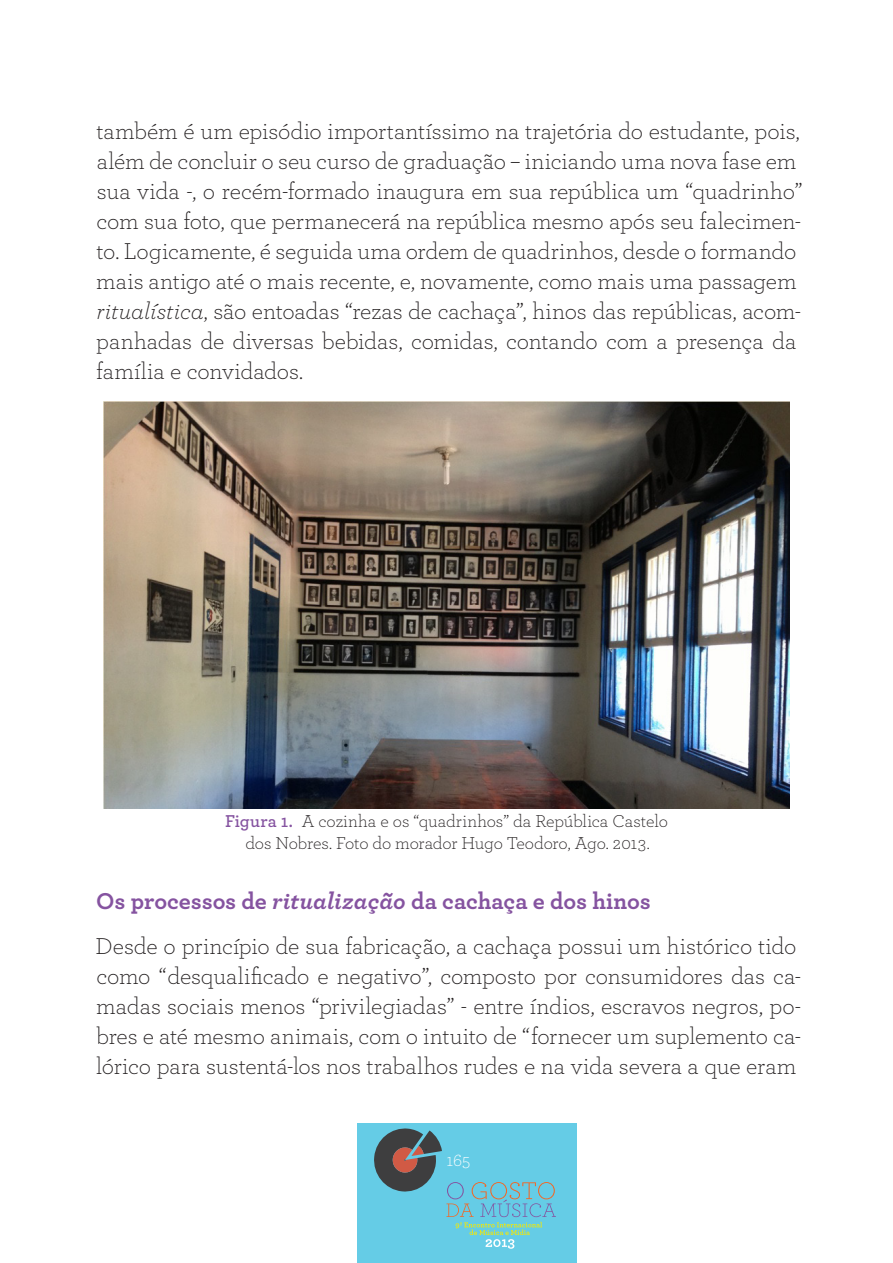
<style>
.page{position:relative;width:893px;height:1263px;background:#fff}
.page>*{position:absolute;margin:0;border:0;box-sizing:border-box;transform-origin:0 0}
.Footnote_Text{font:300 24px/30px "Archer";letter-spacing:-.005em;color:#231f20}
.Título_4{font:700 24px "Archer";letter-spacing:-.005em;color:#8553a0}
.Normal_legenda{font:300 18px/22.5px "Archer";letter-spacing:-.01em;color:#231f20;text-align:center}
.t1{font:300 18px "Archer";color:#fff}
.s1{font-style:italic}
.s2{font-weight:600;color:#8553a0}
</style>
<div class="page">
<div style="left:357px;top:1123px;width:220px;height:139px;background:#65cce6"></div>
<svg style="left:374px;top:1128px;width:182px;height:121px"></svg>
<img style="left:103px;top:402px;width:686px;height:407px">
<p class="Footnote_Text" style="left:96px;top:115px;width:708px">também é um episódio importantíssimo na trajetória do estudante, pois, além de concluir o seu curso de graduação – iniciando uma nova fase em sua vida -, o recém-formado inaugura em sua república um “quadrinho” com sua foto, que permanecerá na república mesmo após seu falecimen&shy;to. Logicamente, é seguida uma ordem de quadrinhos, desde o formando mais antigo até o mais recente, e, novamente, como mais uma passagem <span class="s1">ritualística</span>, são entoadas “rezas de cachaça”, hinos das repúblicas, acom&shy;panhadas de diversas bebidas, comidas, contando com a presença da família e convidados.</p>
<p class="Normal_legenda" style="left:225px;top:809px;width:444px"><span class="s2">Figura 1.</span> A cozinha e os “quadrinhos” da República Castelo dos Nobres. Foto do morador Hugo Teodoro, Ago. 2013.</p>
<p class="Título_4" style="left:96px;top:882px;width:556px">Os processos de <span class="s1">ritualização</span> da cachaça e dos hinos</p>
<p class="Footnote_Text" style="left:96px;top:930px;width:707px">Desde o princípio de sua fabricação, a cachaça possui um histórico tido como “desqualificado e negativo”, composto por consumidores das ca&shy;madas sociais menos “privilegiadas” - entre índios, escravos negros, po&shy;bres e até mesmo animais, com o intuito de “fornecer um suplemento ca&shy;lórico para sustentá-los nos trabalhos rudes e na vida severa a que eram</p>
<p class="t1" style="left:446px;top:1149px;width:25px">165</p>
</div>
